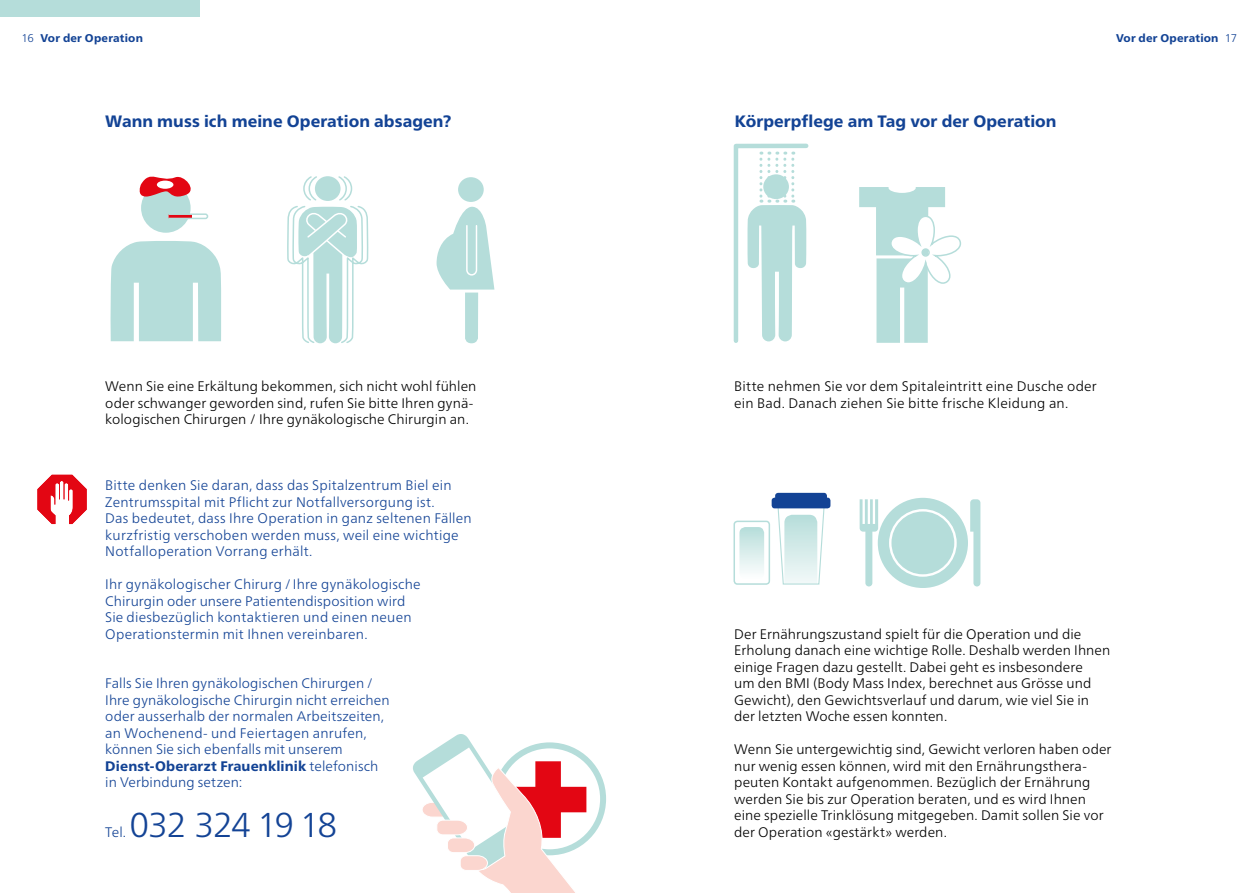
<style>
.page{position:relative;width:1259px;height:893px;background:#fff}
.page>*{position:absolute;margin:0;border:0;box-sizing:border-box;transform-origin:0 0}
.t1{font:300 34.5px "Frutiger Neue W01";letter-spacing:-.04em;color:#134395}
.t2{font:800 16.5px "Frutiger Neue W01";letter-spacing:.005em;color:#134395}
.t3{font:300 13.8px/16.5px "Frutiger Neue W01";letter-spacing:.005em;color:#000}
.t4{font:300 13.8px/16.5px "Frutiger Neue W01";letter-spacing:.015em;color:#134395}
.t5{font:800 11.25px "Frutiger Neue W01";letter-spacing:.02em;color:#134395}
.t6{font:300 11.25px "Frutiger Neue W01";color:#134395}
.s1{font-weight:800}
</style>
<div class="page">
<div style="left:0;top:0;width:200px;height:17px;background:#b5ddda"></div>
<svg style="left:110px;top:176px;width:111px;height:165px"></svg>
<svg style="left:436px;top:177px;width:58px;height:166px"></svg>
<svg style="left:859px;top:187px;width:103px;height:156px"></svg>
<svg style="left:859px;top:498px;width:121px;height:90px"></svg>
<div style="left:493px;top:742px;width:113px;height:113px;border:6px solid #b5ddda;border-radius:50%"></div>
<svg style="left:413px;top:734px;width:182px;height:159px"></svg>
<svg style="left:777px;top:508px;width:48px;height:77px"></svg>
<div style="left:775px;top:493px;width:52px;height:10px;background:#134395;border-radius:3px"></div>
<div style="left:771px;top:498px;width:59px;height:10px;background:#134395;border-radius:3px"></div>
<svg style="left:739px;top:527px;width:25px;height:45px"></svg>
<div style="left:733px;top:521px;width:37px;height:64px;border:2px solid #b5ddda;border-radius:3px"></div>
<svg style="left:287px;top:176px;width:82px;height:168px"></svg>
<svg style="left:733px;top:143px;width:76px;height:200px"></svg>
<svg style="left:37px;top:475px;width:50px;height:49px"></svg>
<p class="t5" style="left:40px;top:31px;width:104px">Vor der Operation</p>
<p class="t5" style="left:1116px;top:31px;width:104px">Vor der Operation</p>
<p class="t6" style="left:21px;top:31px;width:14px">16</p>
<p class="t6" style="left:1225px;top:31px;width:14px">17</p>
<p class="t2" style="left:105px;top:112px;width:347px">Wann muss ich meine Operation absagen?</p>
<p class="t2" style="left:735px;top:112px;width:323px">Körperpflege am Tag vor der Operation</p>
<p class="t3" style="left:105px;top:378px;width:373px">Wenn Sie eine Erkältung bekommen, sich nicht wohl fühlen oder schwanger geworden sind, rufen Sie bitte Ihren gynä&shy;kologischen Chirurgen / Ihre gynäkologische Chirurgin an.</p>
<p class="t3" style="left:734px;top:378px;width:364px">Bitte nehmen Sie vor dem Spitaleintritt eine Dusche oder ein Bad. Danach ziehen Sie bitte frische Kleidung an.</p>
<p class="t4" style="left:105px;top:477px;width:368px">Bitte denken Sie daran, dass das Spitalzentrum Biel ein Zentrumsspital mit Pflicht zur Notfallversorgung ist.<br>Das bedeutet, dass Ihre Operation in ganz seltenen Fällen kurzfristig verschoben werden muss, weil eine wichtige Notfalloperation Vorrang erhält.</p>
<p class="t4" style="left:105px;top:576px;width:317px">Ihr gynäkologischer Chirurg / Ihre gynäkologische Chirurgin oder unsere Patientendisposition wird Sie diesbezüglich kontaktieren und einen neuen Operationstermin mit Ihnen vereinbaren.</p>
<p class="t4" style="left:105px;top:675px;width:286px">Falls Sie Ihren gynäkologischen Chirurgen / Ihre gynäkologische Chirurgin nicht erreichen oder ausserhalb der normalen Arbeitszeiten, an Wochenend- und Feiertagen anrufen, können Sie sich ebenfalls mit unserem <span class="s1">Dienst-Oberarzt Frauenklinik</span> telefonisch in Verbindung setzen:</p>
<p class="t4" style="left:105px;top:824px;width:22px">Tel.</p>
<h1 class="t1" style="left:129px;top:804px;width:209px">032 324 19 18</h1>
<p class="t3" style="left:734px;top:626px;width:378px">Der Ernährungszustand spielt für die Operation und die Erholung danach eine wichtige Rolle. Deshalb werden Ihnen einige Fragen dazu gestellt. Dabei geht es insbesondere<br>um den BMI (Body Mass Index, berechnet aus Grösse und Gewicht), den Gewichtsverlauf und darum, wie viel Sie in der letzten Woche essen konnten.</p>
<p class="t3" style="left:734px;top:741px;width:379px">Wenn Sie untergewichtig sind, Gewicht verloren haben oder nur wenig essen können, wird mit den Ernährungsthera&shy;peuten Kontakt aufgenommen. Bezüglich der Ernährung werden Sie bis zur Operation beraten, und es wird Ihnen eine spezielle Trinklösung mitgegeben. Damit sollen Sie vor der Operation «gestärkt» werden.</p>
</div>
